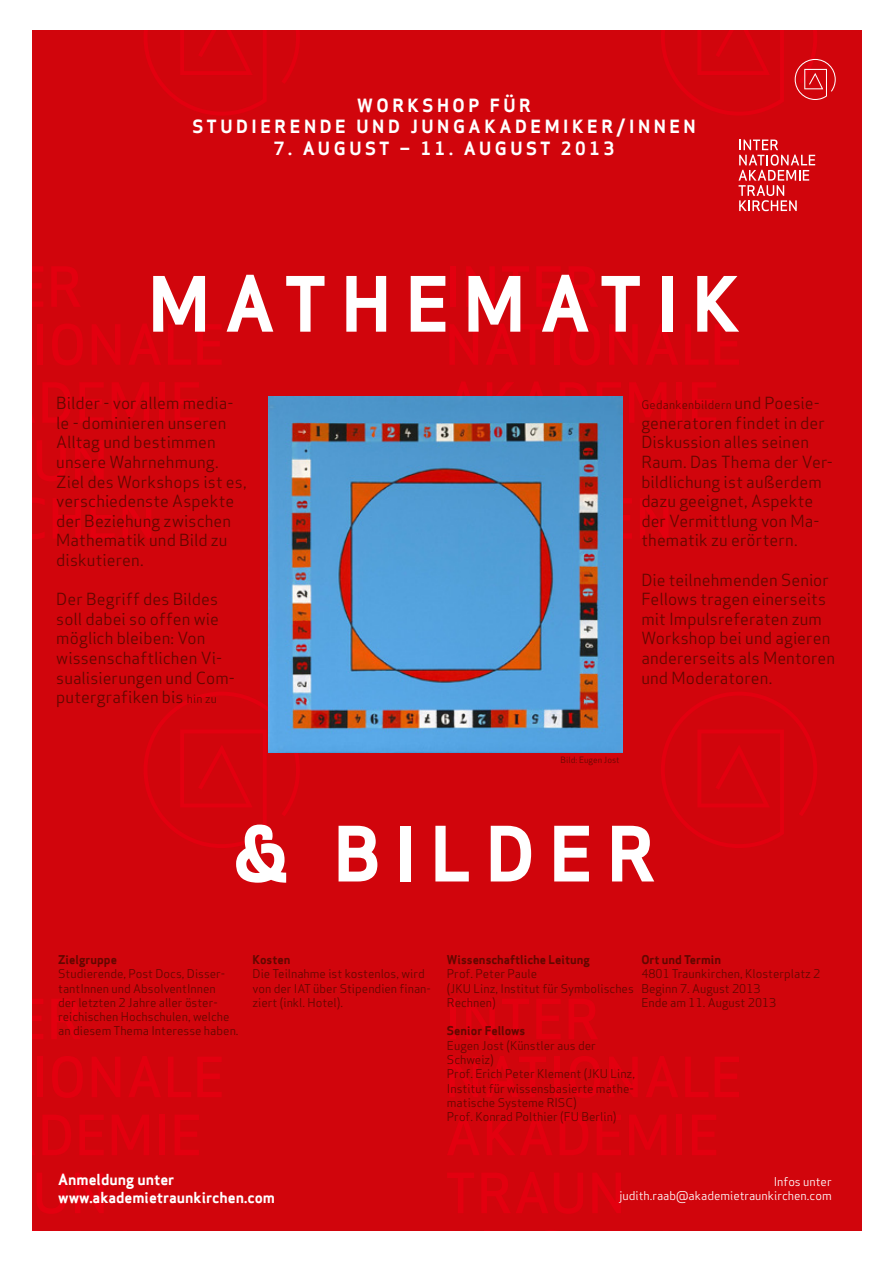
<style>
.page{position:relative;width:893px;height:1263px;background:#fff}
.page>*{position:absolute;margin:0;border:0;box-sizing:border-box;transform-origin:0 0}
.t1{font:74.25px "Apex Sans Bold T";letter-spacing:.185em;color:#fff}
.t2{font:17.85px "Apex Sans Bold T";letter-spacing:.2em;color:#fff}
.t3{font:16.35px/19.6px "Apex Sans Book T";letter-spacing:.005em;color:#630700}
.t4{font:14.85px/17.9px "Apex Sans Bold T";color:#fff}
.t5{font:11.85px/14.2px "Apex Sans Book T";color:#630700}
.t6{font:11.85px "Apex Sans Bold T";color:#630700}
.t7{font:11.85px/14.2px "Apex Sans Book T";color:#fff;text-align:right}
.t8{font:11.55px "Apex Sans Book T";letter-spacing:.025em;color:#630700}
.t9{font:8.4px "Apex Sans Book T";color:#630700}
.s1{font-size:11.55px}
.s2{font-size:16.35px}
</style>
<div class="page">
<div style="left:32px;top:30px;width:830px;height:1202px;background:#d1050c"></div>
<div style="left:451px;top:999px;width:5px;height:40px;background:#e3000f"></div>
<svg style="left:466px;top:999px;width:29px;height:40px"></svg>
<svg style="left:502px;top:999px;width:27px;height:40px"></svg>
<svg style="left:536px;top:999px;width:25px;height:40px"></svg>
<svg style="left:569px;top:999px;width:29px;height:40px"></svg>
<svg style="left:449px;top:1057px;width:29px;height:40px"></svg>
<svg style="left:486px;top:1056px;width:60px;height:41px"></svg>
<div style="left:554px;top:1057px;width:6px;height:40px;background:#e3000f"></div>
<svg style="left:569px;top:1056px;width:31px;height:42px"></svg>
<svg style="left:609px;top:1057px;width:29px;height:40px"></svg>
<svg style="left:646px;top:1056px;width:32px;height:41px"></svg>
<svg style="left:685px;top:1057px;width:23px;height:40px"></svg>
<svg style="left:715px;top:1057px;width:24px;height:40px"></svg>
<svg style="left:447px;top:1114px;width:32px;height:41px"></svg>
<svg style="left:487px;top:1114px;width:65px;height:41px"></svg>
<svg style="left:560px;top:1115px;width:28px;height:40px"></svg>
<svg style="left:597px;top:1115px;width:24px;height:40px"></svg>
<svg style="left:629px;top:1115px;width:37px;height:40px"></svg>
<div style="left:676px;top:1114px;width:6px;height:41px;background:#e3000f"></div>
<svg style="left:692px;top:1115px;width:24px;height:40px"></svg>
<svg style="left:447px;top:1173px;width:27px;height:40px"></svg>
<svg style="left:481px;top:1172px;width:67px;height:41px"></svg>
<svg style="left:554px;top:1173px;width:29px;height:41px"></svg>
<svg style="left:592px;top:1173px;width:29px;height:40px"></svg>
<svg style="left:449px;top:1231px;width:28px;height:1px"></svg>
<div style="left:485px;top:1230px;width:5px;height:33px;background:#fff"></div>
<svg style="left:500px;top:1230px;width:62px;height:2px"></svg>
<svg style="left:570px;top:1231px;width:28px;height:1px"></svg>
<svg style="left:608px;top:1231px;width:24px;height:1px"></svg>
<svg style="left:640px;top:1231px;width:29px;height:1px"></svg>
<svg style="left:661px;top:692px;width:156px;height:156px"></svg>
<svg style="left:32px;top:999px;width:11px;height:40px"></svg>
<svg style="left:51px;top:999px;width:29px;height:40px"></svg>
<div style="left:37px;top:1057px;width:6px;height:40px;background:#e3000f"></div>
<svg style="left:52px;top:1056px;width:31px;height:42px"></svg>
<svg style="left:92px;top:1057px;width:28px;height:40px"></svg>
<svg style="left:129px;top:1056px;width:32px;height:41px"></svg>
<svg style="left:168px;top:1057px;width:23px;height:40px"></svg>
<svg style="left:197px;top:1057px;width:25px;height:40px"></svg>
<svg style="left:32px;top:1148px;width:3px;height:7px"></svg>
<svg style="left:42px;top:1115px;width:29px;height:40px"></svg>
<svg style="left:79px;top:1115px;width:25px;height:40px"></svg>
<svg style="left:112px;top:1115px;width:37px;height:40px"></svg>
<div style="left:159px;top:1114px;width:6px;height:41px;background:#e3000f"></div>
<svg style="left:175px;top:1115px;width:24px;height:40px"></svg>
<svg style="left:37px;top:1173px;width:29px;height:41px"></svg>
<svg style="left:75px;top:1173px;width:29px;height:40px"></svg>
<svg style="left:32px;top:1230px;width:13px;height:2px"></svg>
<svg style="left:53px;top:1231px;width:28px;height:1px"></svg>
<svg style="left:90px;top:1231px;width:25px;height:1px"></svg>
<svg style="left:123px;top:1231px;width:28px;height:1px"></svg>
<svg style="left:144px;top:692px;width:156px;height:156px"></svg>
<div style="left:451px;top:266px;width:5px;height:41px;background:#e3000f"></div>
<svg style="left:466px;top:266px;width:29px;height:41px"></svg>
<svg style="left:502px;top:266px;width:27px;height:41px"></svg>
<svg style="left:536px;top:266px;width:25px;height:41px"></svg>
<svg style="left:569px;top:266px;width:29px;height:41px"></svg>
<svg style="left:449px;top:324px;width:29px;height:41px"></svg>
<svg style="left:486px;top:324px;width:60px;height:41px"></svg>
<div style="left:554px;top:324px;width:6px;height:41px;background:#e3000f"></div>
<svg style="left:569px;top:324px;width:31px;height:41px"></svg>
<svg style="left:609px;top:324px;width:29px;height:41px"></svg>
<svg style="left:646px;top:324px;width:32px;height:41px"></svg>
<svg style="left:685px;top:324px;width:23px;height:41px"></svg>
<svg style="left:715px;top:324px;width:24px;height:41px"></svg>
<svg style="left:457px;top:382px;width:13px;height:14px"></svg>
<svg style="left:487px;top:382px;width:56px;height:14px"></svg>
<svg style="left:560px;top:382px;width:28px;height:14px"></svg>
<svg style="left:597px;top:382px;width:24px;height:14px"></svg>
<svg style="left:629px;top:382px;width:37px;height:41px"></svg>
<div style="left:676px;top:382px;width:6px;height:41px;background:#e3000f"></div>
<svg style="left:692px;top:382px;width:24px;height:41px"></svg>
<svg style="left:622px;top:498px;width:10px;height:41px"></svg>
<svg style="left:640px;top:498px;width:29px;height:41px"></svg>
<svg style="left:32px;top:266px;width:11px;height:41px"></svg>
<svg style="left:51px;top:266px;width:29px;height:41px"></svg>
<div style="left:37px;top:324px;width:6px;height:41px;background:#e3000f"></div>
<svg style="left:52px;top:324px;width:31px;height:41px"></svg>
<svg style="left:92px;top:324px;width:28px;height:41px"></svg>
<svg style="left:129px;top:324px;width:32px;height:41px"></svg>
<svg style="left:168px;top:324px;width:23px;height:41px"></svg>
<svg style="left:197px;top:324px;width:25px;height:41px"></svg>
<svg style="left:32px;top:415px;width:3px;height:8px"></svg>
<svg style="left:42px;top:382px;width:29px;height:41px"></svg>
<svg style="left:79px;top:382px;width:25px;height:41px"></svg>
<svg style="left:112px;top:382px;width:37px;height:41px"></svg>
<div style="left:159px;top:382px;width:6px;height:41px;background:#e3000f"></div>
<svg style="left:175px;top:382px;width:24px;height:41px"></svg>
<svg style="left:37px;top:440px;width:29px;height:41px"></svg>
<svg style="left:75px;top:440px;width:29px;height:41px"></svg>
<svg style="left:32px;top:498px;width:13px;height:41px"></svg>
<svg style="left:53px;top:498px;width:28px;height:41px"></svg>
<svg style="left:90px;top:498px;width:25px;height:41px"></svg>
<svg style="left:123px;top:498px;width:28px;height:41px"></svg>
<svg style="left:144px;top:30px;width:156px;height:85px"></svg>
<svg style="left:738px;top:140px;width:77px;height:71px"></svg>
<svg style="left:661px;top:30px;width:175px;height:85px"></svg>
<img style="left:269px;top:396px;width:353px;height:356px">
<p class="t2" style="left:357px;top:94px;width:171px">Work sh op für</p>
<p class="t2" style="left:192px;top:115px;width:58px">St udiere</p>
<p class="t2" style="left:304px;top:115px;width:29px">nde</p>
<p class="t2" style="left:356px;top:115px;width:128px">UN D Jungakademiker</p>
<p class="t2" style="left:617px;top:115px;width:81px">/Inne n</p>
<p class="t2" style="left:274px;top:136px;width:60px">7. AUGUS</p>
<p class="t2" style="left:379px;top:136px;width:116px">T – 11. AUGUS</p>
<p class="t2" style="left:540px;top:136px;width:76px">T 2013</p>
<h1 class="t1" style="left:148px;top:256px;width:594px">MATHEMATIK</h1>
<p class="t3" style="left:56px;top:393px;width:192px">Bilder - vor allem media&shy;le - dominieren unseren<br>Alltag und bestimmen unsere Wahrnehmung.<br>Ziel des Workshops ist es, verschiedenste Aspekte der Beziehung zwischen<br>Mathematik und Bild zu diskutieren.</p>
<p class="t3" style="left:56px;top:589px;width:180px">Der Begriff des Bildes soll dabei so offen wie möglich bleiben: Von wissenschaftlichen Vi&shy;sualisierungen und Com&shy;putergrafiken bis <span class="s1">hin zu</span></p>
<p class="t8" style="left:641px;top:397px;width:180px">Gedankenbildern <span class="s2">und Poesie-</span></p>
<p class="t3" style="left:641px;top:413px;width:193px">generatoren findet in der<br>Diskussion alles seinen<br>Raum. Das Thema der Ver&shy;bildlichung ist außerdem dazu geeignet, Aspekte der Vermittlung von Ma&shy;thematik zu erörtern.</p>
<p class="t3" style="left:641px;top:570px;width:195px">Die teilnehmenden Senior<br>Fellows tragen einerseits mit Impulsreferaten zum<br>Workshop bei und agieren andererseits als Mentoren und Moderatoren.</p>
<p class="t9" style="left:561px;top:755px;width:61px">Bild: Eugen Jost</p>
<h1 class="t1" style="left:233px;top:806px;width:424px">&amp; BILDER</h1>
<p class="t6" style="left:58px;top:952px;width:60px">Zielgruppe</p>
<p class="t5" style="left:58px;top:967px;width:182px">Studierende, Post Docs, Disser&shy;tantInnen und AbsolventInnen<br>der letzten 2 Jahre aller öster&shy;reichischen Hochschulen, welche an diesem Thema Interesse haben.</p>
<p class="t6" style="left:253px;top:952px;width:39px">Kosten</p>
<p class="t5" style="left:253px;top:967px;width:180px">Die Teilnahme ist kostenlos, wird von der IAT über Stipendien finan&shy;ziert (inkl. Hotel).</p>
<p class="t6" style="left:447px;top:952px;width:145px">Wissenschaftliche Leitung</p>
<p class="t5" style="left:447px;top:967px;width:188px">Prof. Peter Paule<br>(JKU Linz, Institut für Symbolisches<br>Rechnen)</p>
<p class="t6" style="left:447px;top:1023px;width:80px">Senior Fellows</p>
<p class="t5" style="left:447px;top:1038px;width:189px">Eugen Jost (Künstler aus der<br>Schweiz)<br>Prof. Erich Peter Klement (JKU Linz,<br>Institut für wissensbasierte mathe&shy;matische Systeme RISC)<br>Prof. Konrad Polthier (FU Berlin)</p>
<p class="t6" style="left:641px;top:952px;width:81px">Ort und Termin</p>
<p class="t5" style="left:641px;top:967px;width:181px">4801 Traunkirchen, Klosterplatz 2<br>Beginn 7. August 2013<br>Ende am 11. August 2013</p>
<p class="t4" style="left:58px;top:1170px;width:218px">Anmeldung unter www.akademietraunkirchen.com</p>
<p class="t7" style="left:619px;top:1174px;width:214px">Infos unter judith.raab@akademietraunkirchen.com</p>
</div>
